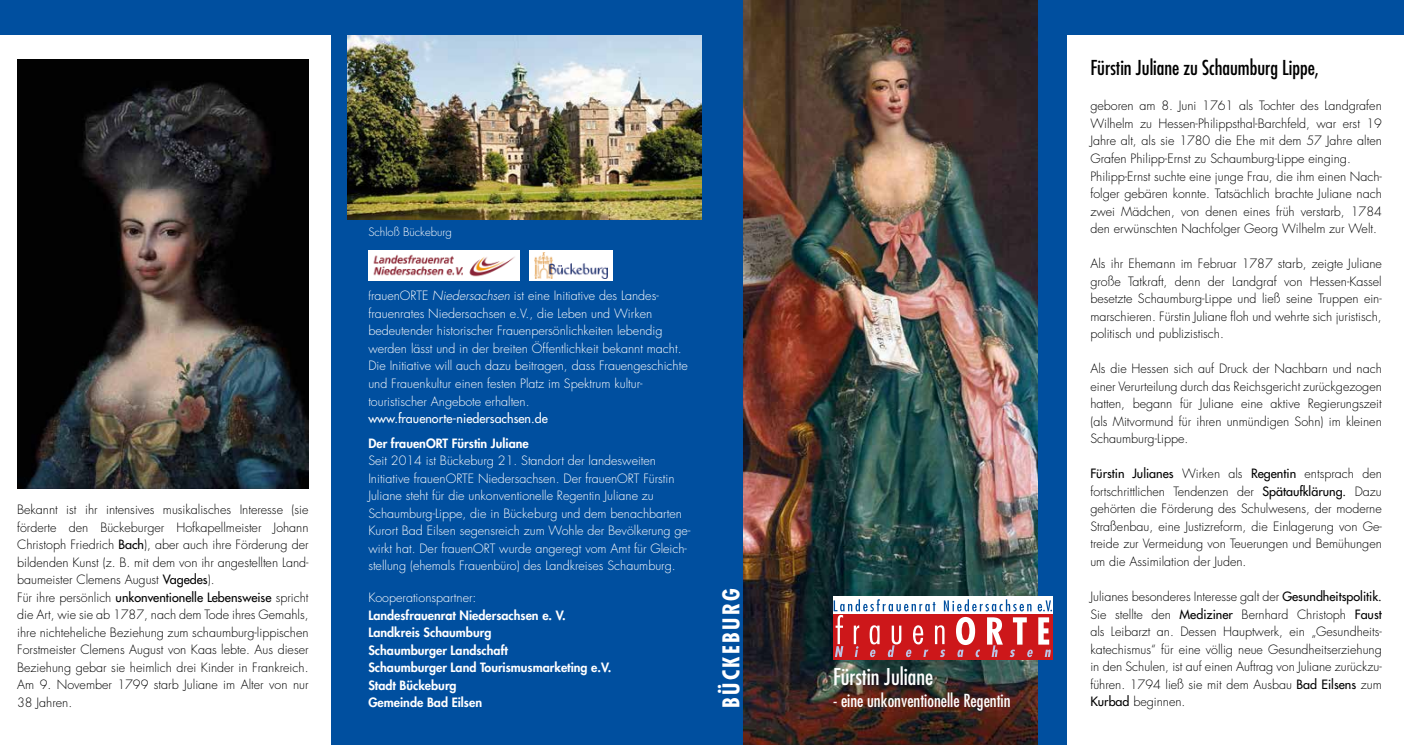
<style>
.page{position:relative;width:1404px;height:745px;background:#fff}
.page>*{position:absolute;margin:0;border:0;box-sizing:border-box;transform-origin:0 0}
.t1{font:condensed 22.5px "Futura Std";color:#fff}
.t2{font:700 condensed 22.5px "Futura Std";letter-spacing:.1em;color:#fff}
.t3{font:condensed 20px "Futura Std";color:#000}
.t4{font:condensed 17.5px "Futura Std";color:#fff}
.t5{font:300 12.5px/17.5px "Futura Std";color:#000;text-align:justify}
.t6{font:300 12.5px/17.5px "Futura Std";color:#fff}
.t7{font:800 12.5px/17.5px "Futura Std";color:#fff}
.t8{font:500 12.5px "Futura Std";color:#fff}
.t9{font:300 11.25px "Futura Std";color:#fff}
.s1{font-weight:500}
.s2{font-size:11.25px}
.s3{font-style:italic}
</style>
<div class="page">
<div style="left:0;top:0;width:1403px;height:744px;background:#004f9f"></div>
<div style="left:1067px;top:35px;width:336px;height:709px;background:#fff"></div>
<img style="left:743px;top:0;width:294px;height:744px">
<div style="left:833px;top:596px;width:219px;height:19px;background:#fff"></div>
<svg style="left:833px;top:614px;width:219px;height:45px"></svg>
<svg style="left:833px;top:599px;width:218px;height:57px"></svg>
<div style="left:0;top:35px;width:331px;height:709px;background:#fff"></div>
<img style="left:347px;top:35px;width:355px;height:185px">
<img style="left:17px;top:59px;width:291px;height:429px">
<div style="left:368px;top:250px;width:151px;height:30px;background:#fff"></div>
<img style="left:373px;top:254px;width:142px;height:23px">
<div style="left:529px;top:250px;width:83px;height:30px;background:#fff"></div>
<img style="left:534px;top:252px;width:73px;height:26px">
<p class="t5" style="left:17px;top:501px;width:293px;text-align:left">Bekannt ist ihr intensives musikalisches Interesse (sie förderte den Bückeburger Hofkapellmeister Johann Christoph Friedrich <span class="s1">Bach</span>), aber auch ihre Förderung der bildenden Kunst (z. B. mit dem von ihr angestellten Land&shy;baumeister Clemens August <span class="s1">Vagedes</span>).<br>Für ihre persönlich <span class="s1">unkonventionelle Lebensweise</span> spricht die Art, wie sie ab 1787, nach dem Tode ihres Gemahls, ihre nichteheliche Beziehung zum schaumburg-lippischen Forstmeister Clemens August von Kaas lebte. Aus dieser Beziehung gebar sie heimlich drei Kinder in Frankreich.<br>Am 9. November 1799 starb Juliane im Alter von nur 38 Jahren.</p>
<p class="t9" style="left:368px;top:225px;width:85px">Schloß Bückeburg</p>
<p class="t6" style="left:368px;top:287px;width:321px"><span class="s2">f</span>rauenORTE <span class="s3">Niedersachsen</span> ist eine Initiative des Landes-- frauenrates Niedersachsen e.V., die Leben und Wirken bedeutender historischer Frauenpersönlichkeiten lebendig werden lässt und in der breiten Öffentlichkeit bekannt macht.<br>Die Initiative will auch dazu beitragen, dass Frauengeschichte und Frauenkultur einen festen Platz im Spektrum kultur&shy;touristischer Angebote erhalten.</p>
<p class="t8" style="left:368px;top:410px;width:181px">www.frauenorte-niedersachsen.de</p>
<p class="t7" style="left:368px;top:434px;width:162px">Der frauenORT Fürstin Juliane</p>
<p class="t6" style="left:368px;top:452px;width:323px">Seit 2014 ist Bückeburg 21. Standort der landesweiten Initiative frauenORTE Niedersachsen. Der frauenORT Fürstin Juliane steht für die unkonventionelle Regentin Juliane zu Schaumburg-Lippe, die in Bückeburg und dem benachbarten Kurort Bad Eilsen segensreich zum Wohle der Bevölkerung ge&shy;wirkt hat. Der frauenORT wurde angeregt vom Amt für Gleich&shy;stellung (ehemals Frauenbüro) des Landkreises Schaumburg.</p>
<p class="t6" style="left:368px;top:588px;width:110px">Kooperationspartner:</p>
<p class="t7" style="left:368px;top:605px;width:244px">Landesfrauenrat Niedersachsen e. V.<br>Landkreis Schaumburg<br>Schaumburger Landschaft<br>Schaumburger Land Tourismusmarketing e.V.<br>Stadt Bückeburg<br>Gemeinde Bad Eilsen</p>
<h1 class="t2" style="left:717px;top:707px;width:121px;rotate:-90deg">BÜCKEBURG</h1>
<h1 class="t1" style="left:833px;top:663px;width:102px">Fürstin Juliane</h1>
<h3 class="t4" style="left:833px;top:689px;width:179px">- eine unkonventionelle Regentin</h3>
<h2 class="t3" style="left:1090px;top:56px;width:230px">Fürstin Juliane zu Schaumburg Lippe,</h2>
<p class="t5" style="left:1090px;top:97px;width:293px;text-align:left">geboren am 8. Juni 1761 als Tochter des Landgrafen Wilhelm zu Hessen-Philippsthal-Barchfeld, war erst 19<br>Jahre alt, als sie 1780 die Ehe mit dem 57 Jahre alten Grafen Philipp-Ernst zu Schaumburg-Lippe einging.<br>Philipp-Ernst suchte eine junge Frau, die ihm einen Nach&shy;folger gebären konnte. Tatsächlich brachte Juliane nach zwei Mädchen, von denen eines früh verstarb, 1784 den erwünschten Nachfolger Georg Wilhelm zur Welt.</p>
<p class="t5" style="left:1090px;top:255px;width:293px">Als ihr Ehemann im Februar 1787 starb, zeigte Juliane große Tatkraft, denn der Landgraf von Hessen-Kassel besetzte Schaumburg-Lippe und ließ seine Truppen ein&shy;marschieren. Fürstin Juliane floh und wehrte sich juristisch, politisch und publizistisch.</p>
<p class="t5" style="left:1090px;top:360px;width:293px">Als die Hessen sich auf Druck der Nachbarn und nach einer Verurteilung durch das Reichsgericht zurückgezogen hatten, begann für Juliane eine aktive Regierungszeit (als Mitvormund für ihren unmündigen Sohn) im kleinen Schaumburg-Lippe.</p>
<p class="t5" style="left:1090px;top:465px;width:293px"><span class="s1">Fürstin Julianes</span> Wirken als <span class="s1">Regentin</span> entsprach den fortschrittlichen Tendenzen der <span class="s1">Spätaufklärung.</span> Dazu gehörten die Förderung des Schulwesens, der moderne Straßenbau, eine Justizreform, die Einlagerung von Ge&shy;treide zur Vermeidung von Teuerungen und Bemühungen um die Assimilation der Juden.</p>
<p class="t5" style="left:1090px;top:587px;width:293px">Julianes besonderes Interesse galt der <span class="s1">Gesundheitspolitik.<br></span>Sie stellte den <span class="s1">Mediziner</span> Bernhard Christoph <span class="s1">Faust </span>als Leibarzt an. Dessen Hauptwerk, ein „Gesundheits-- katechismus“ für eine völlig neue Gesundheitserziehung in den Schulen, ist auf einen Auftrag von Juliane zurückzu&shy;führen. 1794 ließ sie mit dem Ausbau <span class="s1">Bad Eilsens</span> zum <span class="s1">Kurbad</span> beginnen.</p>
</div>
